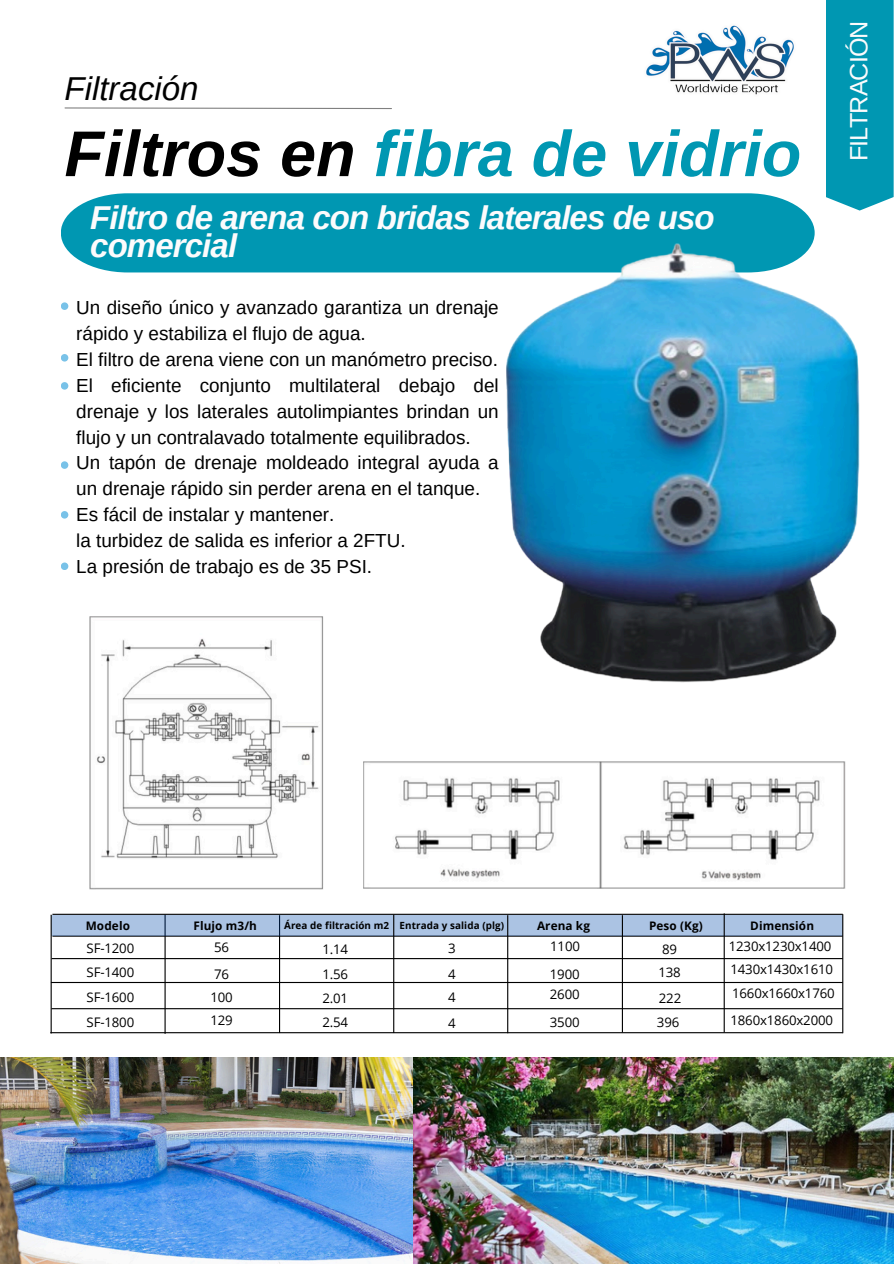
<style>
.page{position:relative;width:894px;height:1264px;background:#fff}
.page>*{position:absolute;margin:0;border:0;box-sizing:border-box;transform-origin:0 0}
.t1{font:italic 700 64.65px "Arimo";color:#0097b2}
.t2{font:italic 700 33px/28.7px "Arimo";letter-spacing:-.03em;color:#fcfbfc}
.t3{font:italic 33px "Arimo";color:#000}
.t4{font:25.05px "Arimo";letter-spacing:-.04em;color:#fbfbfc}
.t5{font:18.9px/25.8px "Arimo";color:#000}
.t6{font:13.2px "Open Sans";letter-spacing:-.01em;color:#000}
.t7{font:700 11.7px "Open Sans";letter-spacing:.01em;color:#000}
.t8{font:700 9.9px "Open Sans";letter-spacing:.01em;color:#000}
.s1{color:#000}
</style>
<div class="page">
<div style="left:826px;top:0;width:67px;height:210px;background:#0097b2"></div>
<img style="left:646px;top:25px;width:148px;height:70px">
<svg style="left:64px;top:107px;width:328px;height:2px"></svg>
<div style="left:61px;top:193px;width:753px;height:79px;background:#0097b2"></div>
<div style="left:61px;top:302px;width:7px;height:8px;background:#79c2e8;border-radius:50%"></div>
<div style="left:61px;top:354px;width:7px;height:7px;background:#79c2e8;border-radius:50%"></div>
<div style="left:61px;top:382px;width:7px;height:7px;background:#79c2e8;border-radius:50%"></div>
<div style="left:61px;top:461px;width:7px;height:8px;background:#79c2e8;border-radius:50%"></div>
<div style="left:61px;top:511px;width:7px;height:7px;background:#79c2e8;border-radius:50%"></div>
<img style="left:90px;top:616px;width:234px;height:273px">
<img style="left:0;top:1057px;width:893px;height:206px">
<img style="left:466px;top:225px;width:394px;height:458px">
<img style="left:363px;top:761px;width:482px;height:127px">
<hr style="left:279px;top:915px;width:1px;height:118px;background:#000">
<hr style="left:52px;top:913px;width:790px;height:1px;background:#000">
<hr style="left:164px;top:914px;width:2px;height:119px;background:#000">
<div style="left:51px;top:915px;width:791px;height:21px;background:#abc3e3"></div>
<hr style="left:621px;top:915px;width:1px;height:117px;background:#000">
<hr style="left:507px;top:915px;width:1px;height:118px;background:#000">
<hr style="left:393px;top:914px;width:1px;height:119px;background:#000">
<hr style="left:51px;top:914px;width:1px;height:119px;background:#000">
<hr style="left:52px;top:958px;width:790px;height:1px;background:#000">
<hr style="left:51px;top:981px;width:791px;height:2px;background:#000">
<hr style="left:51px;top:1008px;width:791px;height:1px;background:#000">
<hr style="left:50px;top:1032px;width:792px;height:1px;background:#000">
<hr style="left:723px;top:913px;width:1px;height:119px;background:#000">
<div style="left:61px;top:562px;width:7px;height:8px;background:#79c2e8;border-radius:50%"></div>
<hr style="left:842px;top:914px;width:1px;height:119px;background:#000">
<h4 class="t3" style="left:64px;top:70px;width:136px">Filtración</h4>
<p class="t1" style="left:64px;top:118px;width:738px"><span class="s1">Filtros en</span> fibra de vidrio</p>
<p class="t2" style="left:90px;top:203px;width:625px">Filtro de arena con bridas laterales de uso comercial</p>
<h3 class="t5" style="left:76px;top:295px;width:424px">Un diseño único y avanzado garantiza un drenaje rápido y estabiliza el flujo de agua.<br>El filtro de arena viene con un manómetro preciso.<br>El eficiente conjunto multilateral debajo del drenaje y los laterales autolimpiantes brindan un flujo y un contralavado totalmente equilibrados.<br>Un tapón de drenaje moldeado integral ayuda a un drenaje rápido sin perder arena en el tanque.<br>Es fácil de instalar y mantener.<br>la turbidez de salida es inferior a 2FTU.<br>La presión de trabajo es de 35 PSI.</h3>
<p class="t4" style="left:844px;top:161px;width:142px;rotate:-90deg">FILTRACIÓN</p>
<p class="t7" style="left:86px;top:917px;width:46px">Modelo</p>
<p class="t6" style="left:86px;top:963px;width:49px">SF-1400</p>
<p class="t6" style="left:86px;top:988px;width:49px">SF-1600</p>
<p class="t6" style="left:86px;top:1013px;width:49px">SF-1800</p>
<p class="t6" style="left:86px;top:938px;width:49px">SF-1200</p>
<p class="t7" style="left:193px;top:917px;width:65px">Flujo m3/h</p>
<p class="t8" style="left:284px;top:918px;width:107px">Área de filtración m2</p>
<p class="t8" style="left:399px;top:918px;width:106px">Entrada y salida (plg)</p>
<p class="t7" style="left:537px;top:917px;width:54px">Arena kg</p>
<p class="t6" style="left:448px;top:938px;width:9px">3</p>
<p class="t6" style="left:448px;top:964px;width:9px">4</p>
<p class="t6" style="left:448px;top:988px;width:9px">4</p>
<p class="t6" style="left:448px;top:1014px;width:9px">4</p>
<p class="t6" style="left:550px;top:937px;width:31px">1100</p>
<p class="t6" style="left:549px;top:964px;width:31px">1900</p>
<p class="t6" style="left:549px;top:985px;width:31px">2600</p>
<p class="t6" style="left:549px;top:1013px;width:31px">3500</p>
<p class="t6" style="left:214px;top:937px;width:16px">56</p>
<h5 class="t6" style="left:214px;top:964px;width:16px">76</h5>
<p class="t6" style="left:322px;top:940px;width:27px">1.14</p>
<p class="t6" style="left:322px;top:964px;width:27px">1.56</p>
<p class="t6" style="left:322px;top:988px;width:27px">2.01</p>
<p class="t6" style="left:322px;top:1013px;width:27px">2.54</p>
<h1 class="t6" style="left:210px;top:987px;width:24px">100</h1>
<h2 class="t6" style="left:210px;top:1010px;width:24px">129</h2>
<h6 class="t7" style="left:649px;top:917px;width:55px">Peso (Kg)</h6>
<p class="t7" style="left:750px;top:917px;width:65px">Dimensión</p>
<p class="t6" style="left:662px;top:939px;width:16px">89</p>
<p class="t6" style="left:658px;top:963px;width:24px">138</p>
<p class="t6" style="left:658px;top:988px;width:24px">222</p>
<p class="t6" style="left:728px;top:937px;width:104px">1230x1230x1400</p>
<h6 class="t6" style="left:730px;top:959px;width:104px">1430x1430x1610</h6>
<p class="t6" style="left:732px;top:984px;width:104px">1660x1660x1760</p>
<p class="t6" style="left:656px;top:1013px;width:24px">396</p>
<p class="t6" style="left:730px;top:1010px;width:104px">1860x1860x2000</p>
</div>
